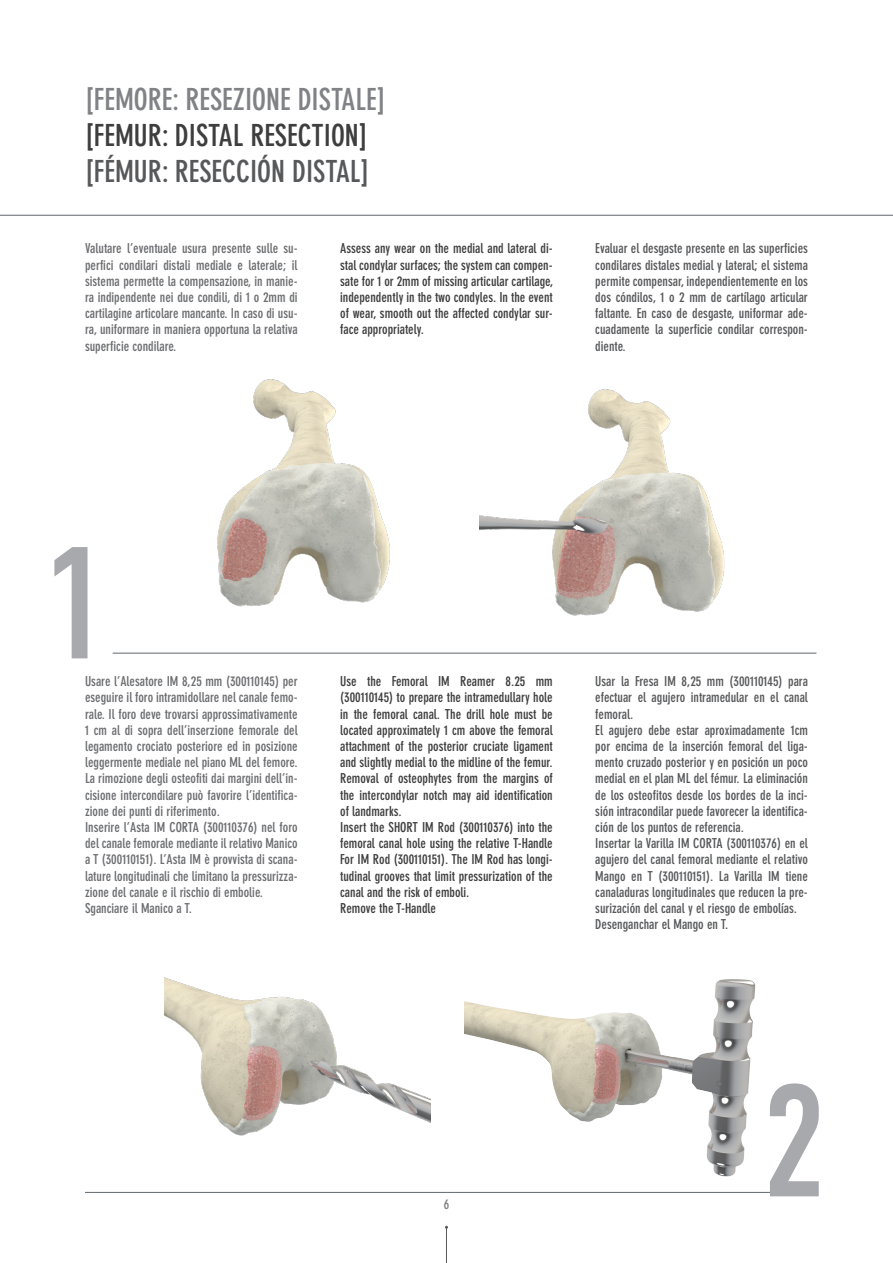
<style>
.page{position:relative;width:893px;height:1263px;background:#fff}
.page>*{position:absolute;margin:0;border:0;box-sizing:border-box;transform-origin:0 0}
.t1{font:159px "DIN Condensed";color:#a8a9ad}
.t2{font:700 condensed 30px "DIN Neuzeit Grotesk";color:#808285}
.t3{font:700 condensed 30px "DIN Neuzeit Grotesk";color:#3e3e3f}
.t4{font:700 condensed 30px "DIN Neuzeit Grotesk";color:#57585a}
.t5{font:700 condensed 13.5px/16.2px "DIN Neuzeit Grotesk";color:#6c6d70;text-align:justify}
.t6{font:700 condensed 13.5px/16.2px "DIN Neuzeit Grotesk";color:#57585a;text-align:justify}
.t7{font:700 condensed 13.5px/16.2px "DIN Neuzeit Grotesk";color:#3e3e3f;text-align:justify}
.t8{font:700 condensed 13.5px "DIN Neuzeit Grotesk";color:#808285}
</style>
<div class="page">
<hr style="left:446px;top:1227px;width:1px;height:36px;background:#57585a">
<hr style="left:0;top:215px;width:893px;height:1px;background:#62676d">
<img style="left:157px;top:379px;width:280px;height:274px">
<img style="left:480px;top:389px;width:275px;height:264px">
<hr style="left:113px;top:653px;width:703px;height:1px;background:#62676d">
<img style="left:165px;top:977px;width:265px;height:159px">
<img style="left:465px;top:979px;width:306px;height:213px">
<hr style="left:85px;top:1192px;width:686px;height:1px;background:#62676d">
<p class="t2" style="left:85px;top:82px;width:302px">[FEMORE: RESEZIONE DISTALE]</p>
<p class="t3" style="left:85px;top:118px;width:284px">[FEMUR: DISTAL RESECTION]</p>
<p class="t4" style="left:85px;top:154px;width:286px">[FÉMUR: RESECCIÓN DISTAL]</p>
<p class="t5" style="left:85px;top:241px;width:214px">Valutare l’eventuale usura presente sulle su&shy;perfici condilari distali mediale e laterale; il sistema permette la compensazione, in manie&shy;ra indipendente nei due condili, di 1 o 2mm di cartilagine articolare mancante. In caso di usu&shy;ra, uniformare in maniera opportuna la relativa superficie condilare.</p>
<p class="t7" style="left:340px;top:241px;width:215px">Assess any wear on the medial and lateral di&shy;stal condylar surfaces; the system can compen&shy;sate for 1 or 2mm of missing articular cartilage, independently in the two condyles. In the event of wear, smooth out the affected condylar sur&shy;face appropriately.</p>
<p class="t6" style="left:595px;top:241px;width:214px">Evaluar el desgaste presente en las superficies condilares distales medial y lateral; el sistema permite compensar, independientemente en los dos cóndilos, 1 o 2 mm de cartílago articular faltante. En caso de desgaste, uniformar ade&shy;cuadamente la superficie condilar correspon&shy;diente.</p>
<p class="t1" style="left:43px;top:515px;width:68px">1</p>
<p class="t5" style="left:85px;top:673px;width:214px">Usare l’Alesatore IM 8,25 mm (300110145) per eseguire il foro intramidollare nel canale femo&shy;rale. Il foro deve trovarsi approssimativamente 1 cm al di sopra dell’inserzione femorale del legamento crociato posteriore ed in posizione leggermente mediale nel piano ML del femore.<br>La rimozione degli osteofiti dai margini dell’in&shy;cisione intercondilare può favorire l’identifica&shy;zione dei punti di riferimento.</p>
<p class="t5" style="left:85px;top:819px;width:214px">Inserire l’Asta IM CORTA (300110376) nel foro del canale femorale mediante il relativo Manico a T (300110151). L’Asta IM è provvista di scana&shy;lature longitudinali che limitano la pressurizza&shy;zione del canale e il rischio di embolie.</p>
<p class="t5" style="left:85px;top:900px;width:108px">Sganciare il Manico a T.</p>
<p class="t7" style="left:340px;top:673px;width:214px">Use the Femoral IM Reamer 8.25 mm (300110145) to prepare the intramedullary hole in the femoral canal. The drill hole must be located approximately 1 cm above the femoral attachment of the posterior cruciate ligament and slightly medial to the midline of the femur.</p>
<p class="t7" style="left:340px;top:771px;width:214px">Removal of osteophytes from the margins of the intercondylar notch may aid identification of landmarks.</p>
<p class="t7" style="left:340px;top:819px;width:214px">Insert the SHORT IM Rod (300110376) into the femoral canal hole using the relative T-Handle For IM Rod (300110151). The IM Rod has longi&shy;tudinal grooves that limit pressurization of the canal and the risk of emboli.</p>
<p class="t7" style="left:340px;top:900px;width:97px">Remove the T-Handle</p>
<p class="t6" style="left:595px;top:673px;width:214px">Usar la Fresa IM 8,25 mm (300110145) para efectuar el agujero intramedular en el canal femoral.</p>
<p class="t6" style="left:595px;top:722px;width:214px">El agujero debe estar aproximadamente 1cm por encima de la inserción femoral del liga&shy;mento cruzado posterior y en posición un poco medial en el plan ML del fémur. La eliminación de los osteofitos desde los bordes de la inci&shy;sión intracondilar puede favorecer la identifica&shy;ción de los puntos de referencia.</p>
<p class="t6" style="left:595px;top:835px;width:214px">Insertar la Varilla IM CORTA (300110376) en el agujero del canal femoral mediante el relativo Mango en T (300110151). La Varilla IM tiene canaladuras longitudinales que reducen la pre&shy;surización del canal y el riesgo de embolías.</p>
<p class="t6" style="left:595px;top:916px;width:134px">Desenganchar el Mango en T.</p>
<p class="t8" style="left:444px;top:1197px;width:7px">6</p>
<p class="t1" style="left:761px;top:1053px;width:68px">2</p>
</div>
